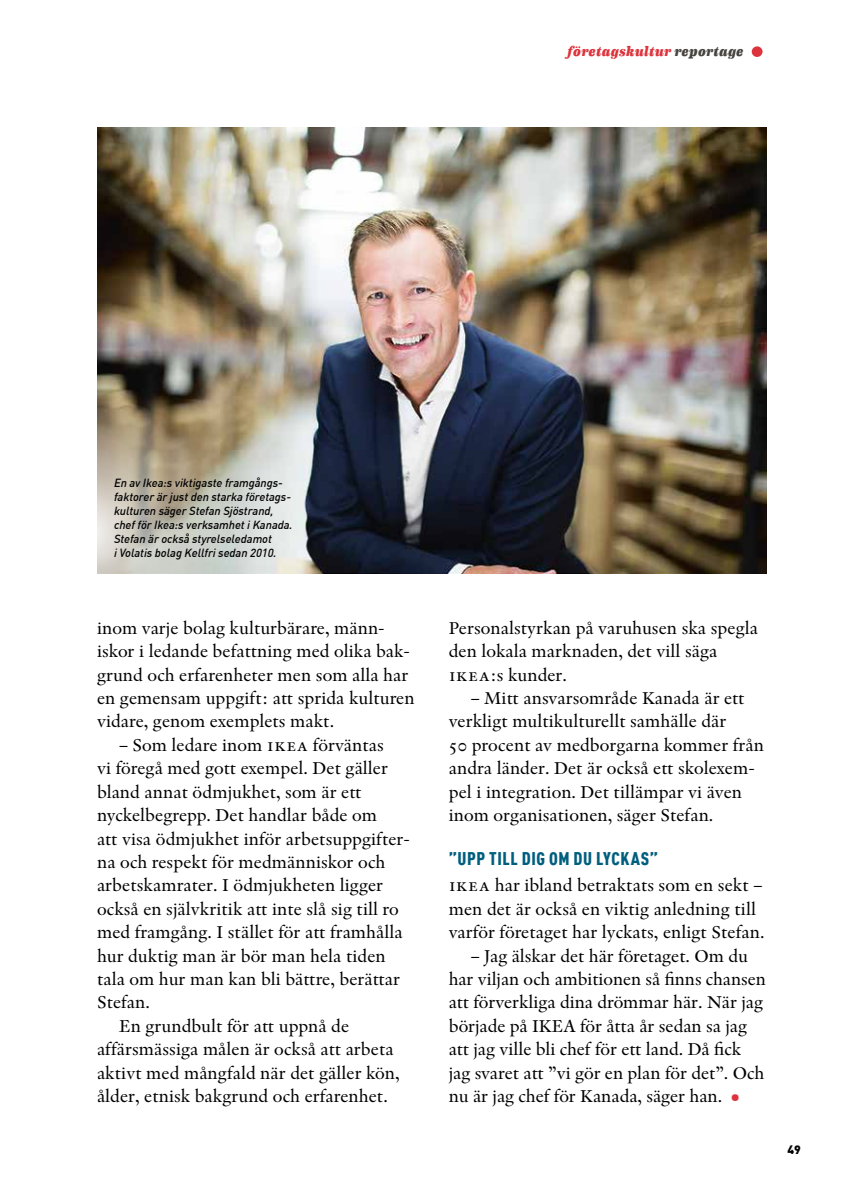
<style>
.page{position:relative;width:851px;height:1191px;background:#fff}
.page>*{position:absolute;margin:0;border:0;box-sizing:border-box;transform-origin:0 0}
.t1{font:86px "Indigo Regular Os F";color:#dd333c}
.t2{font:18px/23.4px "Indigo Regular Os F";color:#000}
.t3{font:900 condensed 18px "DIN Offc Pro";letter-spacing:.03em;color:#005e7e}
.t4{font:italic 800 14.6px "Eames Century Modern";letter-spacing:.015em;color:#dd333c}
.t5{font:900 12px "DIN Offc Pro";color:#000}
.t6{font:italic 500 11.6px/14px "DIN Offc Pro";letter-spacing:-.005em;color:#000}
.s1{color:#47433f}
.s2{font-family:"Indigo Regular SC"}
.s3{font-family:"Eames Century Modern";font-weight:900;color:#dd333c}
</style>
<div class="page">
<img style="left:97px;top:128px;width:669px;height:445px">
<svg style="left:97px;top:398px;width:225px;height:176px;background:#bbb7a9"></svg>
<p class="t4" style="left:567px;top:40px;width:177px">företagskultur <span class="s1">reportage</span></p>
<h1 class="t1" style="left:746px;top:-24px;width:23px">.</h1>
<p class="t6" style="left:114px;top:474px;width:180px">En av Ikea:s viktigaste framgångs&shy;faktorer är just den starka företags&shy;kulturen säger Stefan Sjöstrand, chef för Ikea:s verksamhet i Kanada.<br>Stefan är också styrelseledamot<br>i Volatis bolag Kellfri sedan 2010.</p>
<p class="t2" style="left:97px;top:616px;width:319px">inom varje bolag kulturbärare, männ&shy;iskor i ledande befattning med olika bak&shy;grund och erfarenheter men som alla har en gemensam uppgift: att sprida kulturen vidare, genom exemplets makt.</p>
<p class="t2" style="left:119px;top:733px;width:266px">– Som ledare inom <span class="s2">ikea</span> förväntas</p>
<p class="t2" style="left:97px;top:756px;width:292px">vi föregå med gott exempel. Det gäller</p>
<p class="t2" style="left:97px;top:780px;width:266px">bland annat ödmjukhet, som är ett</p>
<p class="t2" style="left:97px;top:803px;width:281px">nyckelbegrepp. Det handlar både om</p>
<p class="t2" style="left:97px;top:826px;width:314px">att visa ödmjukhet inför arbetsuppgifter-</p>
<p class="t2" style="left:97px;top:850px;width:290px">na och respekt för medmänniskor och</p>
<p class="t2" style="left:97px;top:873px;width:288px">arbetskamrater. I ödmjukheten ligger</p>
<p class="t2" style="left:97px;top:897px;width:303px">också en självkritik att inte slå sig till ro</p>
<p class="t2" style="left:97px;top:920px;width:307px">med framgång. I stället för att framhålla</p>
<p class="t2" style="left:97px;top:943px;width:290px">hur duktig man är bör man hela tiden</p>
<p class="t2" style="left:97px;top:967px;width:304px">tala om hur man kan bli bättre, berättar</p>
<p class="t2" style="left:97px;top:990px;width:54px">Stefan.</p>
<p class="t2" style="left:119px;top:1014px;width:231px">En grundbult för att uppnå de</p>
<p class="t2" style="left:97px;top:1037px;width:298px">affärsmässiga målen är också att arbeta</p>
<p class="t2" style="left:97px;top:1060px;width:304px">aktivt med mångfald när det gäller kön,</p>
<p class="t2" style="left:97px;top:1084px;width:292px">ålder, etnisk bakgrund och erfarenhet.</p>
<p class="t2" style="left:448px;top:616px;width:311px">Personalstyrkan på varuhusen ska spegla den lokala marknaden, det vill säga <span class="s2">ikea</span>:s kunder.</p>
<p class="t2" style="left:448px;top:686px;width:316px;text-indent:22px">– Mitt ansvarsområde Kanada är ett verkligt multikulturellt samhälle där<br>50 procent av medborgarna kommer från andra länder. Det är också ett skolexem&shy;pel i integration. Det tillämpar vi även inom organisationen, säger Stefan.</p>
<p class="t3" style="left:448px;top:844px;width:211px">”UPP TILL DIG OM DU LYCKAS”</p>
<p class="t2" style="left:448px;top:873px;width:317px"><span class="s2">ikea</span> har ibland betraktats som en sekt – men det är också en viktig anledning till varför företaget har lyckats, enligt Stefan.</p>
<p class="t2" style="left:448px;top:943px;width:319px;text-indent:22px">– Jag älskar det här företaget. Om du har viljan och ambitionen så finns chansen att förverkliga dina drömmar här. När jag började på IKEA för åtta år sedan sa jag att jag ville bli chef för ett land. Då fick jag svaret att ”vi gör en plan för det”. Och nu är jag chef för Kanada, säger han. <span class="s3">•</span></p>
<p class="t5" style="left:787px;top:1139px;width:15px">49</p>
</div>
